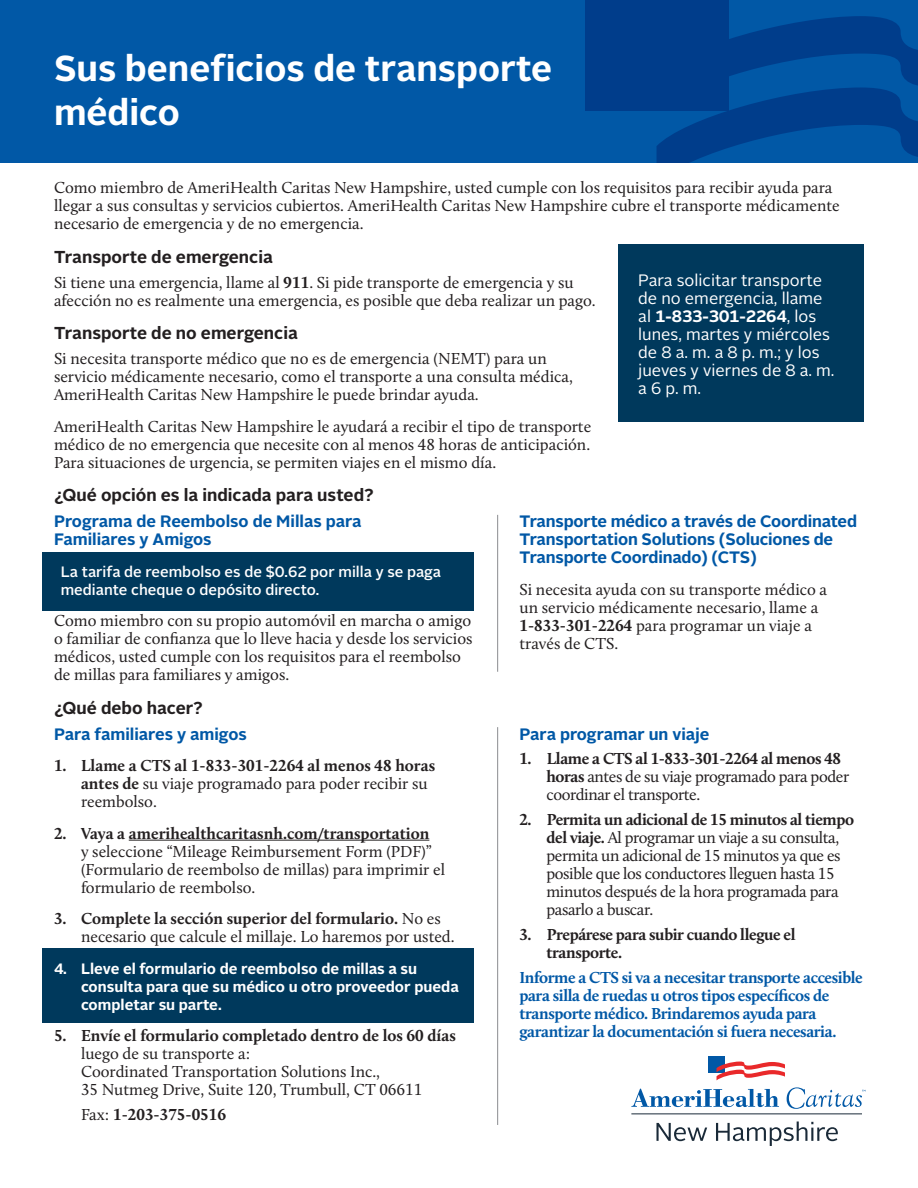
<style>
.page{position:relative;width:918px;height:1188px;background:#fff}
.page>*{position:absolute;margin:0;border:0;box-sizing:border-box;transform-origin:0 0}
.t1{font:700 36px/43.2px "Alright Sans";color:#fff}
.Topic_Header{font:700 17.25px "Alright Sans";color:#231f20}
.Body_Copy{font:16.5px/18px "Calluna";color:#231f20}
.Body_Copy-2{font:16.5px/18px "Calluna";letter-spacing:-.025em;color:#231f20}
.Body_Copy-3{font:700 16.5px/18px "Alright Sans";letter-spacing:-.01em;color:#0158a6}
.Body_Copy-4{font:700 16.5px/18px "Calluna";letter-spacing:-.025em;color:#0158a6}
.Body_Copy-5{font:16.5px/18px "Alright Sans";color:#fff}
.Body_Copy-6{font:700 16.5px/18px "Calluna";color:#231f20}
.Body_Copy-7{font:700 16.5px/18px "Calluna";letter-spacing:-.025em;color:#231f20}
.t2{font:700 15px/18px "Alright Sans";color:#fff}
.Paragraph_Style_1{font:500 15px/18px "Alright Sans";color:#fff}
.s1{font-weight:700}
.s2{font-weight:400}
</style>
<div class="page">
<div style="left:42px;top:949px;width:432px;height:74px;background:#00395c"></div>
<div style="left:42px;top:552px;width:432px;height:58px;background:#00395c"></div>
<div style="left:0;top:0;width:918px;height:163px;background:#0158a6"></div>
<div style="left:585px;top:0;width:143px;height:111px;background:#003d8b"></div>
<svg style="left:657px;top:16px;width:261px;height:147px"></svg>
<div style="left:618px;top:245px;width:246px;height:177px;background:#00395c"></div>
<hr style="left:129px;top:840px;width:300px;height:1px;background:#231f20">
<div style="left:708px;top:1056px;width:17px;height:16px;background:#0158a6"></div>
<svg style="left:717px;top:1062px;width:68px;height:18px"></svg>
<svg style="left:631px;top:1089px;width:148px;height:18px"></svg>
<svg style="left:656px;top:1123px;width:51px;height:18px"></svg>
<svg style="left:716px;top:1122px;width:122px;height:24px"></svg>
<hr style="left:631px;top:1114px;width:231px;height:1px;background:#1a2a38">
<svg style="left:787px;top:1087px;width:78px;height:22px"></svg>
<hr style="left:497px;top:515px;width:1px;height:157px;background:#8b8d90">
<hr style="left:497px;top:727px;width:1px;height:398px;background:#8b8d90">
<p class="t1" style="left:54px;top:47px;width:500px">Sus beneficios de transporte médico</p>
<p class="Body_Copy" style="left:54px;top:179px;width:787px">Como miembro de AmeriHealth Caritas New Hampshire, usted cumple con los requisitos para recibir ayuda para llegar a sus consultas y servicios cubiertos. AmeriHealth Caritas New Hampshire cubre el transporte médicamente necesario de emergencia y de no emergencia.</p>
<p class="Topic_Header" style="left:54px;top:245px;width:220px">Transporte de emergencia</p>
<p class="Body_Copy" style="left:54px;top:273px;width:543px">Si tiene una emergencia, llame al <span class="s1">911</span>. Si pide transporte de emergencia y su afección no es realmente una emergencia, es posible que deba realizar un pago.</p>
<p class="Topic_Header" style="left:54px;top:321px;width:245px">Transporte de no emergencia</p>
<p class="Body_Copy" style="left:54px;top:349px;width:520px">Si necesita transporte médico que no es de emergencia (NEMT) para un servicio médicamente necesario, como el transporte a una consulta médica,<br>AmeriHealth Caritas New Hampshire le puede brindar ayuda.</p>
<p class="Body_Copy" style="left:54px;top:417px;width:539px;text-align:justify">AmeriHealth Caritas New Hampshire le ayudará a recibir el tipo de transporte médico de no emergencia que necesite con al menos 48 horas de anticipación.<br>Para situaciones de urgencia, se permiten viajes en el mismo día.</p>
<p class="Topic_Header" style="left:54px;top:483px;width:321px">¿Qué opción es la indicada para usted?</p>
<p class="Body_Copy-5" style="left:638px;top:271px;width:198px">Para solicitar transporte de no emergencia, llame al <span class="s1">1‑833‑301‑2264</span>, los lunes, martes y miércoles de 8 a. m. a 8 p. m.; y los jueves y viernes de 8 a. m. a 6 p. m.</p>
<p class="Body_Copy-3" style="left:54px;top:513px;width:309px">Programa de Reembolso de Millas para<br>Familiares y Amigos</p>
<p class="Paragraph_Style_1" style="left:61px;top:563px;width:382px">La tarifa de reembolso es de $0.62 por milla y se paga mediante cheque o depósito directo.</p>
<p class="Body_Copy" style="left:54px;top:612px;width:420px">Como miembro con su propio automóvil en marcha o amigo o familiar de confianza que lo lleve hacia y desde los servicios médicos, usted cumple con los requisitos para el reembolso de millas para familiares y amigos.</p>
<p class="Topic_Header" style="left:54px;top:696px;width:150px">¿Qué debo hacer?</p>
<p class="Body_Copy-3" style="left:54px;top:725px;width:194px">Para familiares y amigos</p>
<p class="Body_Copy-6" style="left:81px;top:756px;width:356px;text-indent:-27px">1. Llame a CTS al 1-833-301-2264 al menos 48 horas antes de <span class="s2">su viaje programado para poder recibir su reembolso.</span></p>
<p class="Body_Copy" style="left:81px;top:824px;width:366px;text-indent:-27px"><span class="s1">2. Vaya a amerihealthcaritasnh.com/transportation<br></span>y seleccione “Mileage Reimbursement Form (PDF)” (Formulario de reembolso de millas) para imprimir el formulario de reembolso.</p>
<p class="Body_Copy" style="left:81px;top:909px;width:375px;text-indent:-27px"><span class="s1">3. Complete la sección superior del formulario.</span> No es necesario que calcule el millaje. Lo haremos por usted.</p>
<p class="t2" style="left:81px;top:959px;width:379px;text-indent:-27px">4. Lleve el formulario de reembolso de millas a su consulta para que su médico u otro proveedor pueda completar su parte.</p>
<p class="Body_Copy" style="left:81px;top:1026px;width:376px;text-indent:-27px"><span class="s1">5. Envíe el formulario completado dentro de los 60 días </span>luego de su transporte a:<br>Coordinated Transportation Solutions Inc.,<br>35 Nutmeg Drive, Suite 120, Trumbull, CT 06611</p>
<p class="Body_Copy-6" style="left:81px;top:1105px;width:147px"><span class="s2">Fax:</span> 1-203-375-0516</p>
<p class="Body_Copy-3" style="left:519px;top:513px;width:339px">Transporte médico a través de Coordinated<br>Transportation Solutions (Soluciones de<br>Transporte Coordinado) (CTS)</p>
<p class="Body_Copy" style="left:519px;top:580px;width:309px">Si necesita ayuda con su transporte médico a un servicio médicamente necesario, llame a <span class="s1">1‑833‑301‑2264</span> para programar un viaje a través de CTS.</p>
<p class="Body_Copy-3" style="left:519px;top:725px;width:192px">Para programar un viaje</p>
<p class="Body_Copy-2" style="left:546px;top:750px;width:304px;text-indent:-27px"><span class="s1">1. Llame a CTS al 1-833-301-2264 al menos 48 horas</span> antes de su viaje programado para poder coordinar el transporte.</p>
<p class="Body_Copy-2" style="left:546px;top:810px;width:309px;text-indent:-27px"><span class="s1">2. Permita un adicional de 15 minutos al tiempo del viaje.</span> Al programar un viaje a su consulta, permita un adicional de 15 minutos ya que es posible que los conductores lleguen hasta 15 minutos después de la hora programada para pasarlo a buscar.</p>
<p class="Body_Copy-7" style="left:546px;top:925px;width:251px;text-indent:-27px">3. Prepárese para subir cuando llegue el transporte.</p>
<p class="Body_Copy-4" style="left:519px;top:968px;width:345px">Informe a CTS si va a necesitar transporte accesible para silla de ruedas u otros tipos específicos de transporte médico. Brindaremos ayuda para garantizar la documentación si fuera necesaria.</p>
</div>
